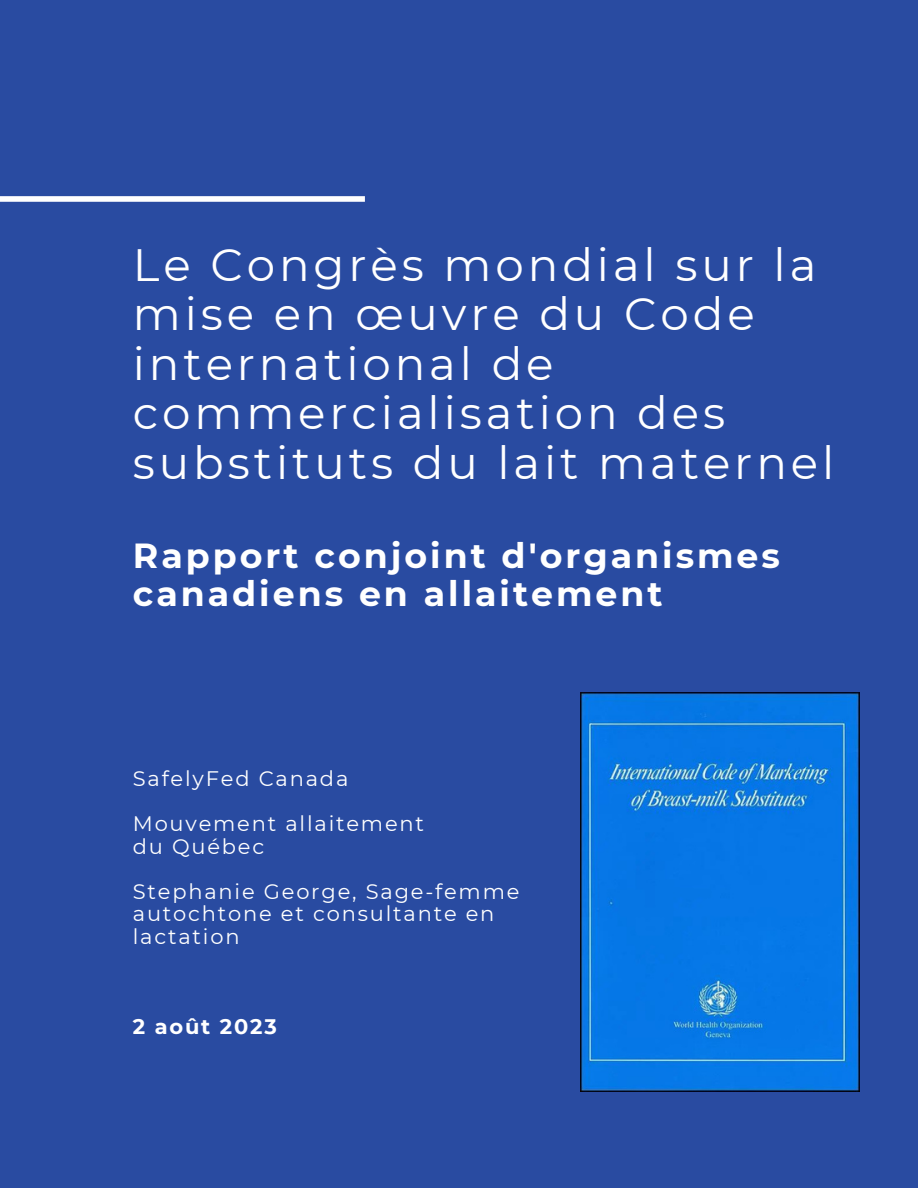
<style>
.page{position:relative;width:918px;height:1188px;background:#294ba1}
.page>*{position:absolute;margin:0;border:0;box-sizing:border-box;transform-origin:0 0}
.t1{font:45.3px/49.5px "Montserrat";letter-spacing:.085em;color:#fff}
.t2{font:700 34.8px/38.2px "Montserrat";letter-spacing:.085em;color:#fff}
.t3{font:21px/22.5px "Montserrat";letter-spacing:.085em;color:#fff}
.t4{font:700 21px "Montserrat";letter-spacing:.085em;color:#fff}
</style>
<div class="page">
<div style="left:0;top:196px;width:365px;height:6px;background:#fff"></div>
<img style="left:581px;top:693px;width:279px;height:398px">
<p class="t1" style="left:133px;top:240px;width:703px">Le Congrès mondial sur la mise en œuvre du Code international de commercialisation des substituts du lait maternel</p>
<p class="t2" style="left:133px;top:537px;width:649px">Rapport conjoint d'organismes canadiens en allaitement</p>
<p class="t3" style="left:133px;top:768px;width:217px">SafelyFed Canada</p>
<p class="t3" style="left:133px;top:813px;width:293px">Mouvement allaitement</p>
<p class="t3" style="left:133px;top:835px;width:133px">du Québec</p>
<p class="t3" style="left:133px;top:880px;width:388px">Stephanie George, Sage-femme autochtone et consultante en lactation</p>
<p class="t4" style="left:133px;top:1013px;width:146px">2 août 2023</p>
</div>
